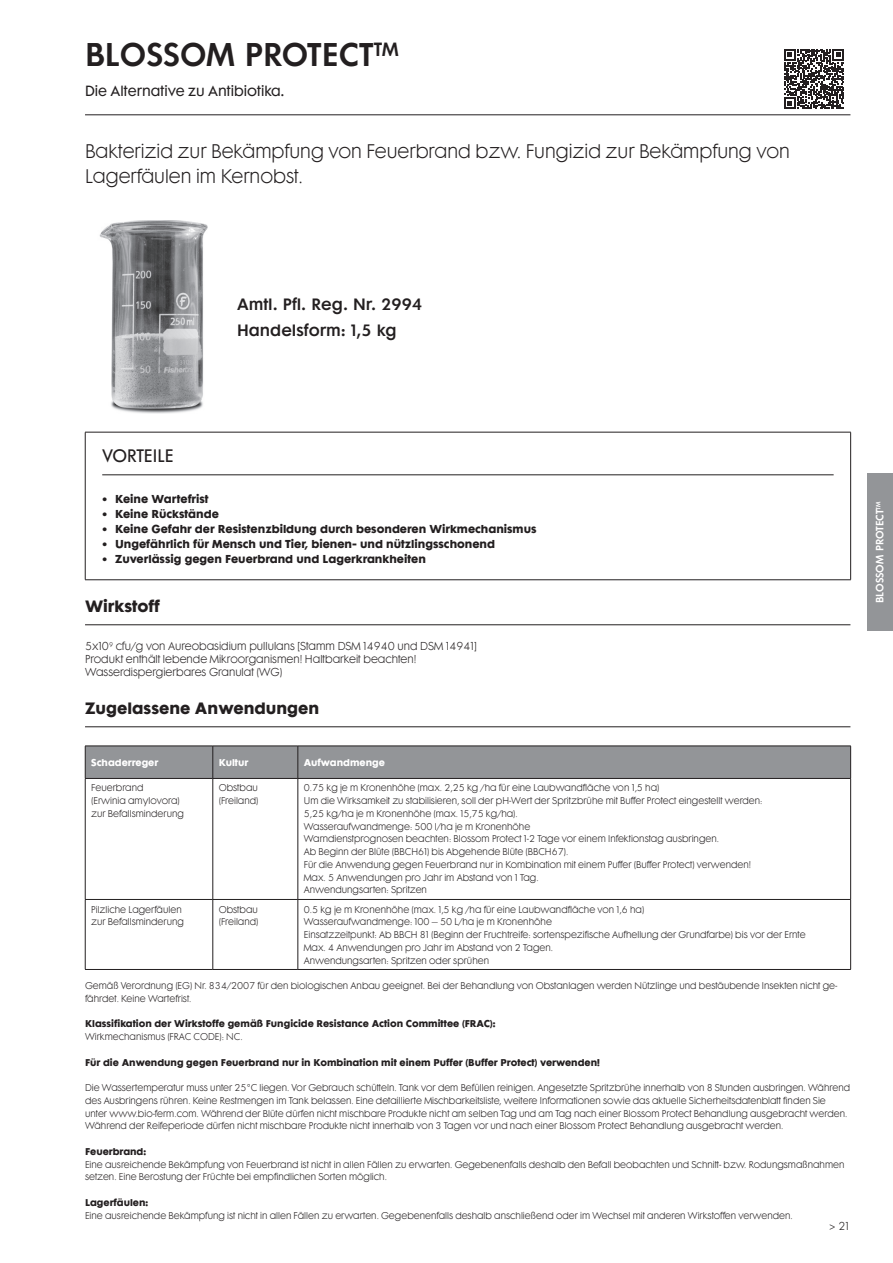
<style>
.page{position:relative;width:893px;height:1263px;background:#fff}
.page>*{position:absolute;margin:0;border:0;box-sizing:border-box;transform-origin:0 0}
.t1{font:600 30px "Futura Maxi Std";color:#231f20}
.t2{font:300 18px/25.5px "Futura Maxi Std";color:#231f20}
.t3{font:16.5px "Futura Maxi Std";color:#231f20}
.t4{font:600 15px/25.5px "Futura Maxi Std";color:#231f20}
.t5{font:700 15px "Futura Maxi Std";color:#231f20}
.t6{font:13.5px "Futura Maxi Std";color:#231f20}
.t7{font:700 10.5px "Futura Maxi Std";color:#231f20}
.t8{font:300 10.5px/12.8px "Futura Maxi Std";color:#231f20}
.t9{font:600 9.75px "Futura Maxi Std";color:#fff}
.t10{font:300 9px/12.8px "Futura Maxi Std";color:#231f20}
.t11{font:700 9px "Futura Maxi Std";color:#231f20}
.t12{font:700 9px "Futura Maxi Std";color:#fff}
</style>
<div class="page">
<svg style="left:784px;top:49px;width:60px;height:60px"></svg>
<hr style="left:85px;top:115px;width:765px;height:1px;background:#231f20">
<img style="left:99px;top:221px;width:109px;height:192px">
<hr style="left:85px;top:432px;width:766px;height:1px;background:#231f20">
<hr style="left:85px;top:432px;width:1px;height:148px;background:#231f20">
<hr style="left:850px;top:432px;width:1px;height:148px;background:#231f20">
<hr style="left:85px;top:579px;width:766px;height:1px;background:#231f20">
<hr style="left:102px;top:475px;width:732px;height:1px;background:#231f20">
<hr style="left:85px;top:624px;width:765px;height:1px;background:#231f20">
<hr style="left:85px;top:726px;width:765px;height:1px;background:#231f20">
<div style="left:86px;top:747px;width:764px;height:31px;background:#939598"></div>
<hr style="left:85px;top:746px;width:128px;height:1px;background:#231f20">
<hr style="left:85px;top:746px;width:1px;height:32px;background:#231f20">
<hr style="left:213px;top:746px;width:85px;height:1px;background:#231f20">
<hr style="left:213px;top:746px;width:1px;height:32px;background:#231f20">
<hr style="left:298px;top:746px;width:553px;height:1px;background:#231f20">
<hr style="left:298px;top:746px;width:1px;height:32px;background:#231f20">
<hr style="left:850px;top:746px;width:1px;height:32px;background:#231f20">
<hr style="left:85px;top:778px;width:128px;height:1px;background:#231f20">
<hr style="left:85px;top:779px;width:1px;height:120px;background:#231f20">
<hr style="left:213px;top:778px;width:85px;height:1px;background:#231f20">
<hr style="left:213px;top:779px;width:1px;height:120px;background:#231f20">
<hr style="left:298px;top:778px;width:553px;height:1px;background:#231f20">
<hr style="left:298px;top:779px;width:1px;height:120px;background:#231f20">
<hr style="left:850px;top:779px;width:1px;height:120px;background:#231f20">
<hr style="left:85px;top:899px;width:128px;height:1px;background:#231f20">
<hr style="left:85px;top:900px;width:1px;height:69px;background:#231f20">
<hr style="left:213px;top:899px;width:85px;height:1px;background:#231f20">
<hr style="left:213px;top:900px;width:1px;height:69px;background:#231f20">
<hr style="left:298px;top:899px;width:553px;height:1px;background:#231f20">
<hr style="left:298px;top:900px;width:1px;height:69px;background:#231f20">
<hr style="left:850px;top:900px;width:1px;height:69px;background:#231f20">
<hr style="left:85px;top:969px;width:128px;height:1px;background:#231f20">
<hr style="left:213px;top:969px;width:85px;height:1px;background:#231f20">
<hr style="left:298px;top:969px;width:553px;height:1px;background:#231f20">
<div style="left:867px;top:473px;width:26px;height:158px;background:#939598"></div>
<h1 class="t1" style="left:85px;top:34px;width:315px">BLOSSOM PROTECT<sup>TM</sup></h1>
<h3 class="t6" style="left:85px;top:82px;width:201px">Die Alternative zu Antibiotika.</h3>
<h2 class="t2" style="left:85px;top:138px;width:706px">Bakterizid zur Bekämpfung von Feuerbrand bzw. Fungizid zur Bekämpfung von<br>Lagerfäulen im Kernobst.</h2>
<h3 class="t4" style="left:237px;top:292px;width:187px">Amtl. Pfl. Reg. Nr. 2994<br>Handelsform: 1,5 kg</h3>
<h3 class="t3" style="left:102px;top:445px;width:73px">VORTEILE</h3>
<p class="t7" style="left:102px;top:491px;width:108px">• Keine Wartefrist</p>
<p class="t7" style="left:102px;top:506px;width:118px">• Keine Rückstände</p>
<p class="t7" style="left:102px;top:521px;width:436px">• Keine Gefahr der Resistenzbildung durch besonderen Wirkmechanismus</p>
<p class="t7" style="left:102px;top:536px;width:394px">• Ungefährlich für Mensch und Tier, bienen- und nützlingsschonend</p>
<p class="t7" style="left:102px;top:551px;width:325px">• Zuverlässig gegen Feuerbrand und Lagerkrankheiten</p>
<h3 class="t5" style="left:85px;top:595px;width:76px">Wirkstoff</h3>
<p class="t8" style="left:85px;top:640px;width:393px">5x10<sup>9</sup> cfu/g von Aureobasidium pullulans [Stamm DSM 14940 und DSM 14941]<br>Produkt enthält lebende Mikroorganismen! Haltbarkeit beachten!<br>Wasserdispergierbares Granulat (WG)</p>
<h3 class="t5" style="left:85px;top:697px;width:236px">Zugelassene Anwendungen</h3>
<p class="t12" style="left:91px;top:756px;width:69px">Schaderreger</p>
<p class="t12" style="left:219px;top:756px;width:31px">Kultur</p>
<p class="t12" style="left:304px;top:756px;width:83px">Aufwandmenge</p>
<p class="t10" style="left:91px;top:782px;width:94px">Feuerbrand<br>(Erwinia amylovora) zur Befallsminderung</p>
<p class="t10" style="left:219px;top:782px;width:41px">Obstbau (Freiland)</p>
<p class="t10" style="left:304px;top:782px;width:460px">0.75 kg je m Kronenhöhe (max. 2,25 kg /ha für eine Laubwandfläche von 1,5 ha)<br>Um die Wirksamkeit zu stabilisieren, soll der pH-Wert der Spritzbrühe mit Buffer Protect eingestellt werden:<br>5,25 kg/ha je m Kronenhöhe (max. 15,75 kg/ha).<br>Wasseraufwandmenge: 500 l/ha je m Kronenhöhe<br>Warndienstprognosen beachten: Blossom Protect 1-2 Tage vor einem Infektionstag ausbringen.<br>Ab Beginn der Blüte (BBCH61) bis Abgehende Blüte (BBCH67).<br>Für die Anwendung gegen Feuerbrand nur in Kombination mit einem Puffer (Buffer Protect) verwenden!<br>Max. 5 Anwendungen pro Jahr im Abstand von 1 Tag.<br>Anwendungsarten: Spritzen</p>
<p class="t10" style="left:91px;top:903px;width:94px">Pilzliche Lagerfäulen zur Befallsminderung</p>
<p class="t10" style="left:219px;top:903px;width:41px">Obstbau (Freiland)</p>
<p class="t10" style="left:304px;top:903px;width:503px">0.5 kg je m Kronenhöhe (max. 1,5 kg /ha für eine Laubwandfläche von 1,6 ha)<br>Wasseraufwandmenge: 100 – 50 L/ha je m Kronenhöhe<br>Einsatzzeitpunkt: Ab BBCH 81 (Beginn der Fruchtreife: sortenspezifische Aufhellung der Grundfarbe) bis vor der Ernte Max. 4 Anwendungen pro Jahr im Abstand von 2 Tagen.<br>Anwendungsarten: Spritzen oder sprühen</p>
<p class="t10" style="left:85px;top:979px;width:754px">Gemäß Verordnung (EG) Nr. 834/2007 für den biologischen Anbau geeignet. Bei der Behandlung von Obstanlagen werden Nützlinge und bestäubende Insekten nicht ge&shy;fährdet. Keine Wartefrist.</p>
<p class="t11" style="left:85px;top:1017px;width:412px">Klassifikation der Wirkstoffe gemäß Fungicide Resistance Action Committee (FRAC):</p>
<p class="t10" style="left:85px;top:1030px;width:159px">Wirkmechanismus (FRAC CODE): NC.</p>
<p class="t11" style="left:85px;top:1056px;width:516px">Für die Anwendung gegen Feuerbrand nur in Kombination mit einem Puffer (Buffer Protect) verwenden!</p>
<p class="t10" style="left:85px;top:1081px;width:767px">Die Wassertemperatur muss unter 25°C liegen. Vor Gebrauch schütteln. Tank vor dem Befüllen reinigen. Angesetzte Spritzbrühe innerhalb von 8 Stunden ausbringen. Während des Ausbringens rühren. Keine Restmengen im Tank belassen. Eine detaillierte Mischbarkeitsliste, weitere Informationen sowie das aktuelle Sicherheitsdatenblatt finden Sie unter www.bio-ferm.com. Während der Blüte dürfen nicht mischbare Produkte nicht am selben Tag und am Tag nach einer Blossom Protect Behandlung ausgebracht werden.<br>Während der Reifeperiode dürfen nicht mischbare Produkte nicht innerhalb von 3 Tagen vor und nach einer Blossom Protect Behandlung ausgebracht werden.</p>
<p class="t11" style="left:85px;top:1145px;width:63px">Feuerbrand:</p>
<p class="t10" style="left:85px;top:1158px;width:761px">Eine ausreichende Bekämpfung von Feuerbrand ist nicht in allen Fällen zu erwarten. Gegebenenfalls deshalb den Befall beobachten und Schnitt- bzw. Rodungsmaßnahmen setzen. Eine Berostung der Früchte bei empfindlichen Sorten möglich.</p>
<p class="t11" style="left:85px;top:1196px;width:65px">Lagerfäulen:</p>
<p class="t10" style="left:85px;top:1209px;width:709px">Eine ausreichende Bekämpfung ist nicht in allen Fällen zu erwarten. Gegebenenfalls deshalb anschließend oder im Wechsel mit anderen Wirkstoffen verwenden.</p>
<p class="t8" style="left:829px;top:1220px;width:22px">&gt; 21</p>
<p class="t9" style="left:873px;top:603px;width:103px;rotate:-90deg">BLOSSOM PROTECT<sup>TM</sup></p>
</div>
